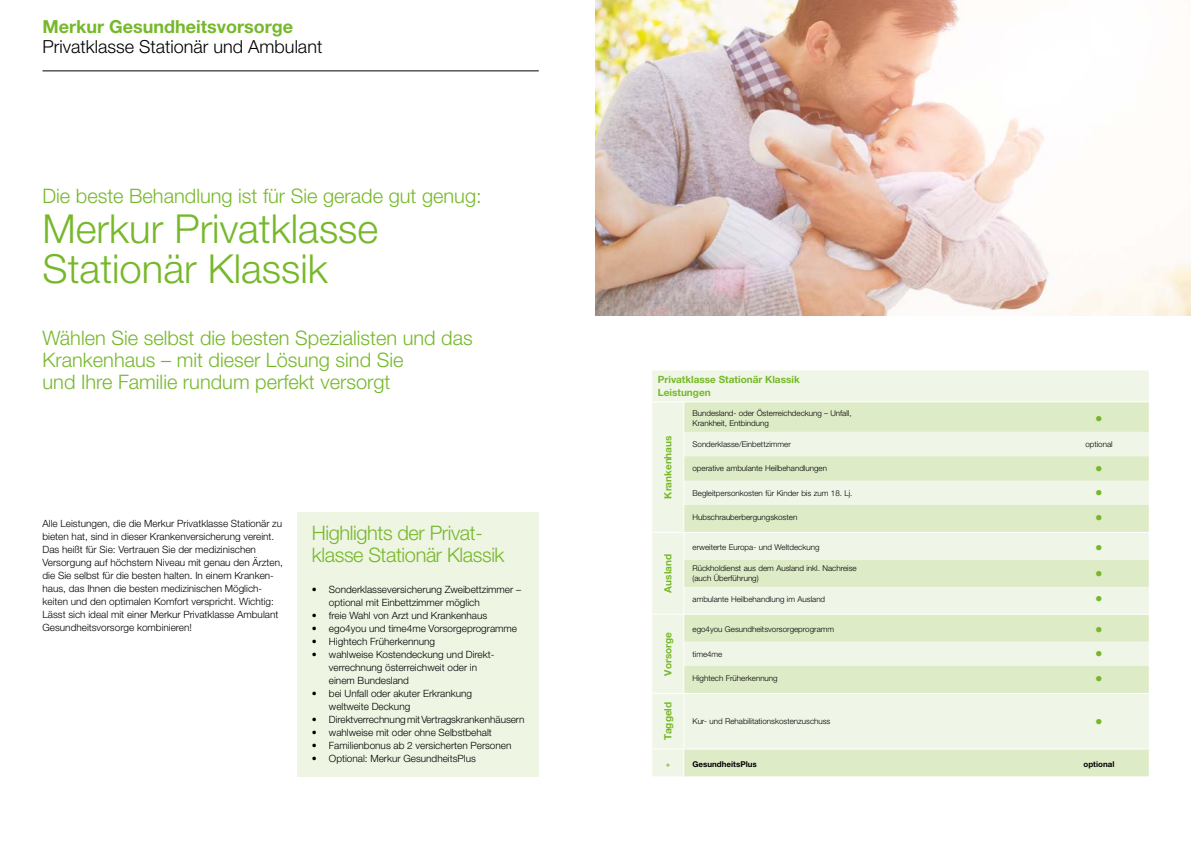
<style>
.page{position:relative;width:1191px;height:842px;background:#fff}
.page>*{position:absolute;margin:0;border:0;box-sizing:border-box;transform-origin:0 0}
.t1{font:300 40px/40px "Helvetica Neue LT Pro";color:#76b82a}
.t2{font:300 20px/22px "Helvetica Neue LT Pro";color:#76b82a}
.t3{font:300 20px/22px "Helvetica Neue LT Pro";letter-spacing:-.02em;color:#76b82a}
.t4{font:300 18px "Helvetica Neue LT Pro";color:#000}
.t5{font:700 18px "Helvetica Neue LT Pro";color:#76b82a}
.t6{font:300 15px "Helvetica Neue LT Pro";color:#76b82a}
.t7{font:300 10px/13px "Helvetica Neue LT Pro";color:#000}
.t8{font:700 10px/13px "Helvetica Neue LT Pro";color:#76b82a}
.t9{font:300 8px/10px "Helvetica Neue LT Pro";color:#000}
.t10{font:700 8px "Helvetica Neue LT Pro";color:#000}
.t11{font:700 7.5px "Helvetica Neue LT Pro";color:#76b82a}
</style>
<div class="page">
<div style="left:298px;top:512px;width:241px;height:264px;background:#eef5e3"></div>
<div style="left:652px;top:370px;width:496px;height:406px;background:#f0f6e7"></div>
<svg style="left:684px;top:402px;width:464px;height:374px;background:#e6f0d6"></svg>
<hr style="left:683px;top:696px;width:1px;height:50px;background:#fff">
<hr style="left:652px;top:532px;width:32px;height:1px;background:#fff">
<hr style="left:687px;top:532px;width:362px;height:1px;background:#fff">
<hr style="left:1049px;top:532px;width:99px;height:1px;background:#fff">
<hr style="left:652px;top:401px;width:32px;height:1px;background:#fff">
<hr style="left:687px;top:401px;width:362px;height:1px;background:#fff">
<hr style="left:1049px;top:401px;width:99px;height:1px;background:#fff">
<hr style="left:652px;top:614px;width:32px;height:1px;background:#fff">
<hr style="left:687px;top:614px;width:362px;height:1px;background:#fff">
<hr style="left:1049px;top:614px;width:99px;height:1px;background:#fff">
<hr style="left:652px;top:693px;width:32px;height:1px;background:#fff">
<svg style="left:683px;top:401px;width:4px;height:295px"></svg>
<hr style="left:687px;top:693px;width:362px;height:1px;background:#fff">
<hr style="left:1049px;top:693px;width:99px;height:1px;background:#fff">
<svg style="left:683px;top:746px;width:4px;height:30px"></svg>
<hr style="left:687px;top:748px;width:362px;height:1px;background:#fff">
<hr style="left:1049px;top:748px;width:99px;height:1px;background:#fff">
<hr style="left:652px;top:748px;width:32px;height:1px;background:#fff">
<img style="left:595px;top:0;width:596px;height:315px">
<hr style="left:43px;top:70px;width:496px;height:1px;background:#000">
<h3 class="t5" style="left:43px;top:15px;width:252px">Merkur Gesundheitsvorsorge</h3>
<h3 class="t4" style="left:43px;top:35px;width:281px">Privatklasse Stationär und Ambulant</h3>
<h2 class="t2" style="left:43px;top:185px;width:441px">Die beste Behandlung ist für Sie gerade gut genug:</h2>
<h1 class="t1" style="left:43px;top:208px;width:337px">Merkur Privatklasse<br>Stationär Klassik</h1>
<h2 class="t2" style="left:43px;top:327px;width:432px">Wählen Sie selbst die besten Spezialisten und das<br>Krankenhaus – mit dieser Lösung sind Sie<br>und Ihre Familie rundum perfekt versorgt</h2>
<p class="t7" style="left:43px;top:517px;width:242px">Alle Leistungen, die die Merkur Privatklasse Stationär zu bieten hat, sind in dieser Krankenversicherung vereint.<br>Das heißt für Sie: Vertrauen Sie der medizinischen Versorgung auf höchstem Niveau mit genau den Ärzten, die Sie selbst für die besten halten. In einem Kranken&shy;haus, das Ihnen die besten medizinischen Möglich&shy;keiten und den optimalen Komfort verspricht. Wichtig:<br>Lässt sich ideal mit einer Merkur Privatklasse Ambulant Gesundheitsvorsorge kombinieren!</p>
<h2 class="t3" style="left:312px;top:522px;width:194px">Highlights der Privat&shy;klasse Stationär Klassik</h2>
<p class="t7" style="left:329px;top:583px;width:194px;text-indent:-17px">• Sonderklasseversicherung Zweibettzimmer – optional mit Einbettzimmer möglich</p>
<p class="t7" style="left:312px;top:609px;width:177px">• freie Wahl von Arzt und Krankenhaus</p>
<p class="t7" style="left:312px;top:622px;width:207px">• ego4you und time4me Vorsorgeprogramme</p>
<p class="t7" style="left:312px;top:635px;width:125px">• Hightech Früherkennung</p>
<p class="t7" style="left:329px;top:648px;width:167px;text-indent:-17px">• wahlweise Kostendeckung und Direkt&shy;verrechnung österreichweit oder in einem Bundesland</p>
<p class="t7" style="left:329px;top:687px;width:145px;text-indent:-17px">• bei Unfall oder akuter Erkrankung weltweite Deckung</p>
<p class="t7" style="left:312px;top:713px;width:214px">• Direktverrechnung mit Vertragskrankenhäusern</p>
<p class="t7" style="left:312px;top:726px;width:181px">• wahlweise mit oder ohne Selbstbehalt</p>
<p class="t7" style="left:312px;top:739px;width:201px">• Familienbonus ab 2 versicherten Personen</p>
<p class="t7" style="left:312px;top:752px;width:165px">• Optional: Merkur GesundheitsPlus</p>
<p class="t8" style="left:658px;top:373px;width:143px">Privatklasse Stationär Klassik<br>Leistungen</p>
<p class="t8" style="left:661px;top:499px;width:65px;rotate:-90deg">Krankenhaus</p>
<p class="t9" style="left:692px;top:408px;width:160px">Bundesland- oder Österreichdeckung – Unfall,<br>Krankheit, Entbindung</p>
<h3 class="t6" style="left:1095px;top:409px;width:9px">•</h3>
<p class="t9" style="left:692px;top:439px;width:100px">Sonderklasse/Einbettzimmer</p>
<p class="t9" style="left:1085px;top:439px;width:29px">optional</p>
<p class="t9" style="left:692px;top:463px;width:136px">operative ambulante Heilbehandlungen</p>
<h3 class="t6" style="left:1095px;top:459px;width:9px">•</h3>
<p class="t9" style="left:692px;top:488px;width:161px">Begleitpersonkosten für Kinder bis zum 18. Lj.</p>
<h3 class="t6" style="left:1095px;top:484px;width:9px">•</h3>
<p class="t9" style="left:692px;top:512px;width:106px">Hubschrauberbergungskosten</p>
<h3 class="t6" style="left:1095px;top:508px;width:9px">•</h3>
<p class="t8" style="left:661px;top:593px;width:40px;rotate:-90deg">Ausland</p>
<p class="t8" style="left:661px;top:675px;width:45px;rotate:-90deg">Vorsorge</p>
<p class="t8" style="left:661px;top:740px;width:40px;rotate:-90deg">Taggeld</p>
<p class="t9" style="left:692px;top:542px;width:128px">erweiterte Europa- und Weltdeckung</p>
<h3 class="t6" style="left:1095px;top:538px;width:9px">•</h3>
<p class="t9" style="left:692px;top:563px;width:166px">Rückholdienst aus dem Ausland inkl. Nachreise (auch Überführung)</p>
<h3 class="t6" style="left:1095px;top:564px;width:9px">•</h3>
<p class="t9" style="left:692px;top:594px;width:134px">ambulante Heilbehandlung im Ausland</p>
<h3 class="t6" style="left:1095px;top:590px;width:9px">•</h3>
<p class="t9" style="left:692px;top:624px;width:143px">ego4you Gesundheitsvorsorgeprogramm</p>
<h3 class="t6" style="left:1095px;top:620px;width:9px">•</h3>
<p class="t9" style="left:692px;top:649px;width:31px">time4me</p>
<h3 class="t6" style="left:1095px;top:645px;width:9px">•</h3>
<p class="t9" style="left:692px;top:673px;width:87px">Hightech Früherkennung</p>
<h3 class="t6" style="left:1095px;top:669px;width:9px">•</h3>
<p class="t9" style="left:692px;top:716px;width:139px">Kur- und Rehabilitationskostenzuschuss</p>
<h3 class="t6" style="left:1095px;top:712px;width:9px">•</h3>
<p class="t11" style="left:666px;top:759px;width:6px">+</p>
<p class="t10" style="left:692px;top:759px;width:66px">GesundheitsPlus</p>
<p class="t10" style="left:1083px;top:759px;width:32px">optional</p>
</div>
